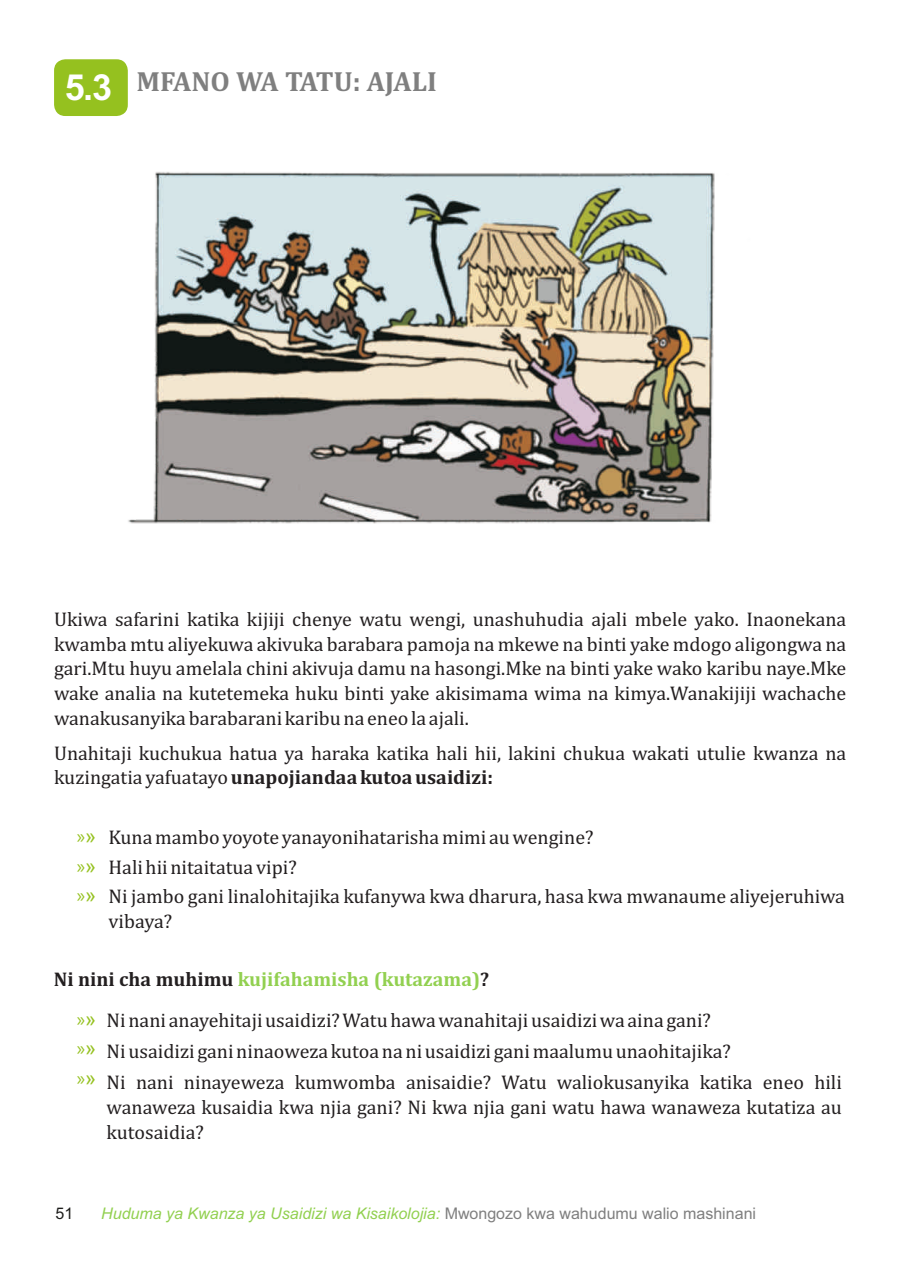
<style>
.page{position:relative;width:901px;height:1274px;background:#fff}
.page>*{position:absolute;margin:0;border:0;box-sizing:border-box;transform-origin:0 0}
.t1{font:700 36px "Arial";color:#fff}
.t2{font:700 28px "Cambria";letter-spacing:-.005em;color:#7f7f7f}
.t3{font:20px/24.8px "Cambria";color:#231f20}
.t4{font:20px/29.6px "Myriad Pro";color:#95c11f;text-align:justify}
.t5{font:italic 16px "Arial";color:#92d050}
.t6{font:16px "Arial";color:#1d1d1b}
.s1{font-weight:700}
.s2{font-family:"Arial"}
.s3{font-weight:700;color:#92d050}
.s4{font-style:normal;color:#7f7f7f}
</style>
<div class="page">
<div style="left:54px;top:59px;width:74px;height:57px;background:#95c11f;border-radius:11px"></div>
<img style="left:128px;top:172px;width:587px;height:352px">
<h1 class="t1" style="left:65px;top:74px;width:49px">5.3</h1>
<h2 class="t2" style="left:136px;top:69px;width:302px">MFANO WA TATU: AJALI</h2>
<p class="t3" style="left:54px;top:607px;width:793px;text-align:justify">Ukiwa safarini katika kijiji chenye watu wengi, unashuhudia ajali mbele yako. Inaonekana kwamba mtu aliyekuwa akivuka barabara pamoja na mkewe na binti yake mdogo aligongwa na gari.Mtu huyu amelala chini akivuja damu na hasongi.Mke na binti yake wako karibu naye.Mke wake analia na kutetemeka huku binti yake akisimama wima na kimya.Wanakijiji wachache wanakusanyika barabarani karibu na eneo la ajali.</p>
<p class="t3" style="left:54px;top:741px;width:793px">Unahitaji kuchukua hatua ya haraka katika hali hii, lakini chukua wakati utulie kwanza na kuzingatia yafuatayo <span class="s1">unapojiandaa kutoa usaidizi:</span></p>
<p class="t4" style="left:77px;top:823px;width:21px">»<span class="s2">» </span>»<span class="s2">» </span>»<span class="s2">»</span></p>
<p class="t3" style="left:108px;top:824px;width:738px;line-height:29.2px">Kuna mambo yoyote yanayonihatarisha mimi au wengine?<br>Hali hii nitaitatua vipi?<br>Ni jambo gani linalohitajika kufanywa kwa dharura, hasa kwa mwanaume aliyejeruhiwa</p>
<p class="t3" style="left:108px;top:909px;width:65px">vibaya?</p>
<p class="t3" style="left:107px;top:960px;width:606px;line-height:41px;text-indent:-53px"><span class="s1">Ni nini cha muhimu</span> <span class="s3">kujifahamisha (kutazama)</span><span class="s1">?<br></span>Ni nani anayehitaji usaidizi? Watu hawa wanahitaji usaidizi wa aina gani?</p>
<p class="t3" style="left:107px;top:1037px;width:736px;line-height:30.8px">Ni usaidizi gani ninaoweza kutoa na ni usaidizi gani maalumu unaohitajika?<br>Ni nani ninayeweza kumwomba anisaidie? Watu waliokusanyika katika eneo hili</p>
<p class="t3" style="left:107px;top:1095px;width:736px">wanaweza kusaidia kwa njia gani? Ni kwa njia gani watu hawa wanaweza kutatiza au kutosaidia?</p>
<p class="t4" style="left:77px;top:1005px;width:21px">»<span class="s2">» </span>»<span class="s2">» </span>»<span class="s2">»</span></p>
<p class="t6" style="left:55px;top:1206px;width:19px">51</p>
<p class="t5" style="left:101px;top:1206px;width:656px">Huduma ya Kwanza ya Usaidizi wa Kisaikolojia: <span class="s4">Mwongozo kwa wahudumu walio mashinani</span></p>
</div>
